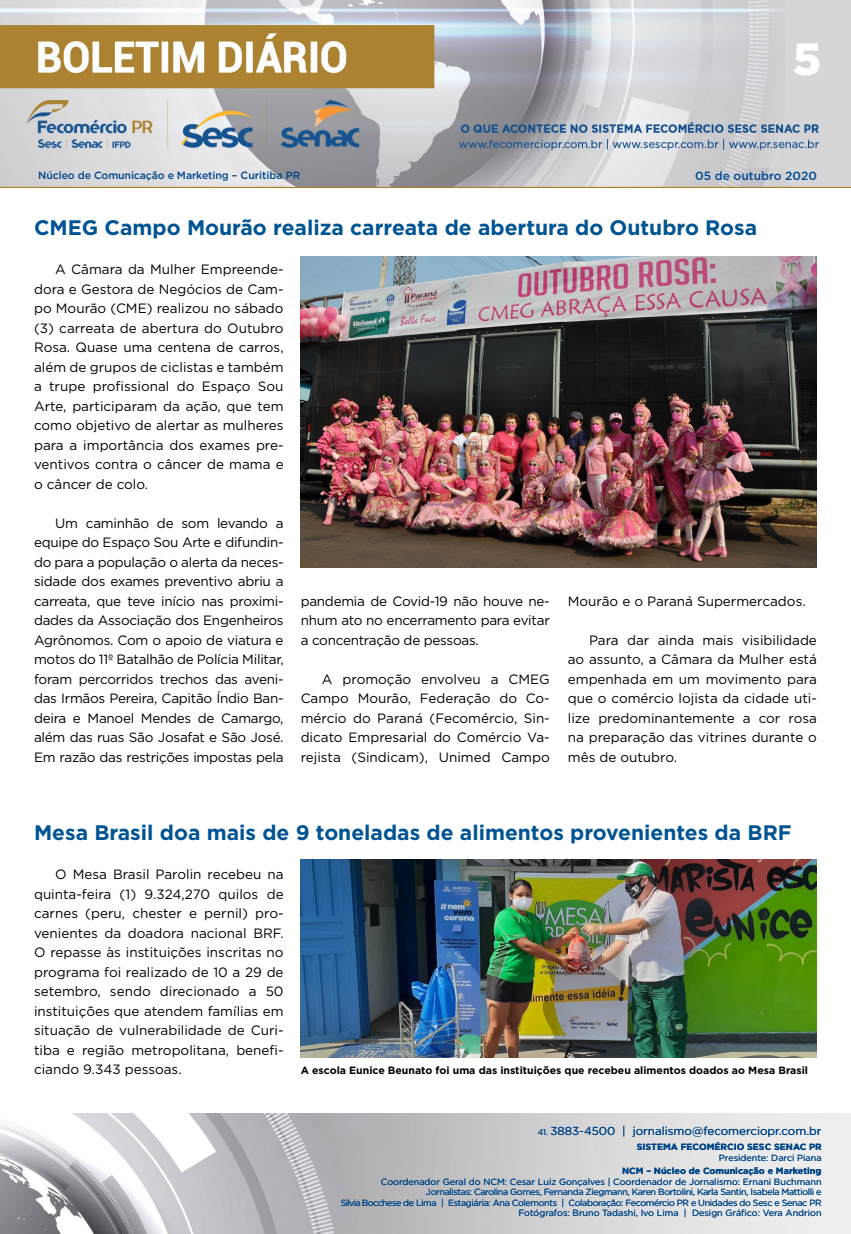
<style>
.page{position:relative;width:851px;height:1234px;background:#fff}
.page>*{position:absolute;margin:0;border:0;box-sizing:border-box;transform-origin:0 0}
.t1{font:900 45px "Gotham";color:#fff}
.t2{font:700 21px "Gotham";color:#005493}
.t3{font:13.5px/19.5px "Gotham";color:#000;text-align:justify}
.t4{font:500 11.85px "Gotham";color:#004a93}
.t5{font:11.55px "Gotham";color:#004587}
.t6{font:700 10.5px "Gotham";color:#000}
.t7{font:500 10.5px "Gotham";letter-spacing:-.01em;color:#004587}
.t8{font:9px/10.5px "Gotham";letter-spacing:-.04em;color:#004587;text-align:right}
.t9{font:700 9px "Gotham";color:#004587}
.t10{font:9px "Gotham";color:#004587}
.s1{font-size:8.25px}
</style>
<div class="page">
<img style="left:0;top:0;width:850px;height:188px">
<img style="left:0;top:1113px;width:850px;height:120px">
<img style="left:300px;top:256px;width:516px;height:311px">
<img style="left:300px;top:859px;width:516px;height:198px">
<h1 class="t1" style="left:792px;top:28px;width:30px">5</h1>
<p class="t7" style="left:38px;top:168px;width:264px">Núcleo de Comunicação e Marketing – Curitiba PR</p>
<p class="t4" style="left:695px;top:167px;width:123px">05 de outubro 2020</p>
<h2 class="t2" style="left:34px;top:214px;width:724px">CMEG Campo Mourão realiza carreata de abertura do Outubro Rosa</h2>
<p class="t3" style="left:34px;top:259px;width:251px;text-indent:21px">A Câmara da Mulher Empreende&shy;dora e Gestora de Negócios de Cam&shy;po Mourão (CME) realizou no sábado (3) carreata de abertura do Outubro Rosa. Quase uma centena de carros, além de grupos de ciclistas e também a trupe profissional do Espaço Sou Arte, participaram da ação, que tem como objetivo de alertar as mulheres para a importância dos exames pre&shy;ventivos contra o câncer de mama e o câncer de colo.</p>
<p class="t3" style="left:34px;top:513px;width:251px;text-indent:21px">Um caminhão de som levando a equipe do Espaço Sou Arte e difundin&shy;do para a população o alerta da neces&shy;sidade dos exames preventivo abriu a carreata, que teve início nas proximi&shy;dades da Associação dos Engenheiros Agrônomos. Com o apoio de viatura e motos do 11º Batalhão de Polícia Militar, foram percorridos trechos das aveni&shy;das Irmãos Pereira, Capitão Índio Ban&shy;deira e Manoel Mendes de Camargo, além das ruas São Josafat e São José.<br>Em razão das restrições impostas pela</p>
<p class="t3" style="left:567px;top:591px;width:239px">Mourão e o Paraná Supermercados.</p>
<p class="t3" style="left:567px;top:630px;width:250px;text-indent:21px">Para dar ainda mais visibilidade ao assunto, a Câmara da Mulher está empenhada em um movimento para que o comércio lojista da cidade uti&shy;lize predominantemente a cor rosa na preparação das vitrines durante o mês de outubro.</p>
<p class="t3" style="left:300px;top:591px;width:250px">pandemia de Covid-19 não houve ne&shy;nhum ato no encerramento para evitar a concentração de pessoas.</p>
<p class="t3" style="left:300px;top:669px;width:250px;text-indent:21px">A promoção envolveu a CMEG Campo Mourão, Federação do Co&shy;mércio do Paraná (Fecomércio, Sin&shy;dicato Empresarial do Comércio Va&shy;rejista (Sindicam), Unimed Campo</p>
<h2 class="t2" style="left:34px;top:818px;width:759px">Mesa Brasil doa mais de 9 toneladas de alimentos provenientes da BRF</h2>
<p class="t3" style="left:34px;top:864px;width:251px;text-indent:21px">O Mesa Brasil Parolin recebeu na quinta-feira (1) 9.324,270 quilos de carnes (peru, chester e pernil) pro&shy;venientes da doadora nacional BRF.<br>O repasse às instituições inscritas no programa foi realizado de 10 a 29 de setembro, sendo direcionado a 50 instituições que atendem famílias em situação de vulnerabilidade de Curi&shy;tiba e região metropolitana, benefi&shy;ciando 9.343 pessoas.</p>
<p class="t6" style="left:300px;top:1063px;width:509px">A escola Eunice Beunato foi uma das instituições que recebeu alimentos doados ao Mesa Brasil</p>
<p class="t5" style="left:537px;top:1123px;width:285px"><span class="s1">41.</span> 3883-4500 | jornalismo@fecomerciopr.com.br</p>
<p class="t9" style="left:636px;top:1140px;width:186px">SISTEMA FECOMÉRCIO SESC SENAC PR</p>
<p class="t10" style="left:718px;top:1151px;width:104px">Presidente: Darci Piana</p>
<p class="t9" style="left:622px;top:1164px;width:201px">NCM – Núcleo de Comunicação e Marketing</p>
<p class="t8" style="left:341px;top:1175px;width:482px">Coordenador Geral do NCM: Cesar Luiz Gonçalves | Coordenador de Jornalismo: Ernani Buchmann Jornalistas: Carolina Gomes, Fernanda Ziegmann, Karen Bortolini, Karla Santin, Isabela Mattiolli e<br>Silvia Bocchese de Lima | Estagiária: Ana Colemonts | Colaboração: Fecomércio PR e Unidades do Sesc e Senac PR Fotógrafos: Bruno Tadashi, Ivo Lima | Design Gráfico: Vera Andrion</p>
</div>
